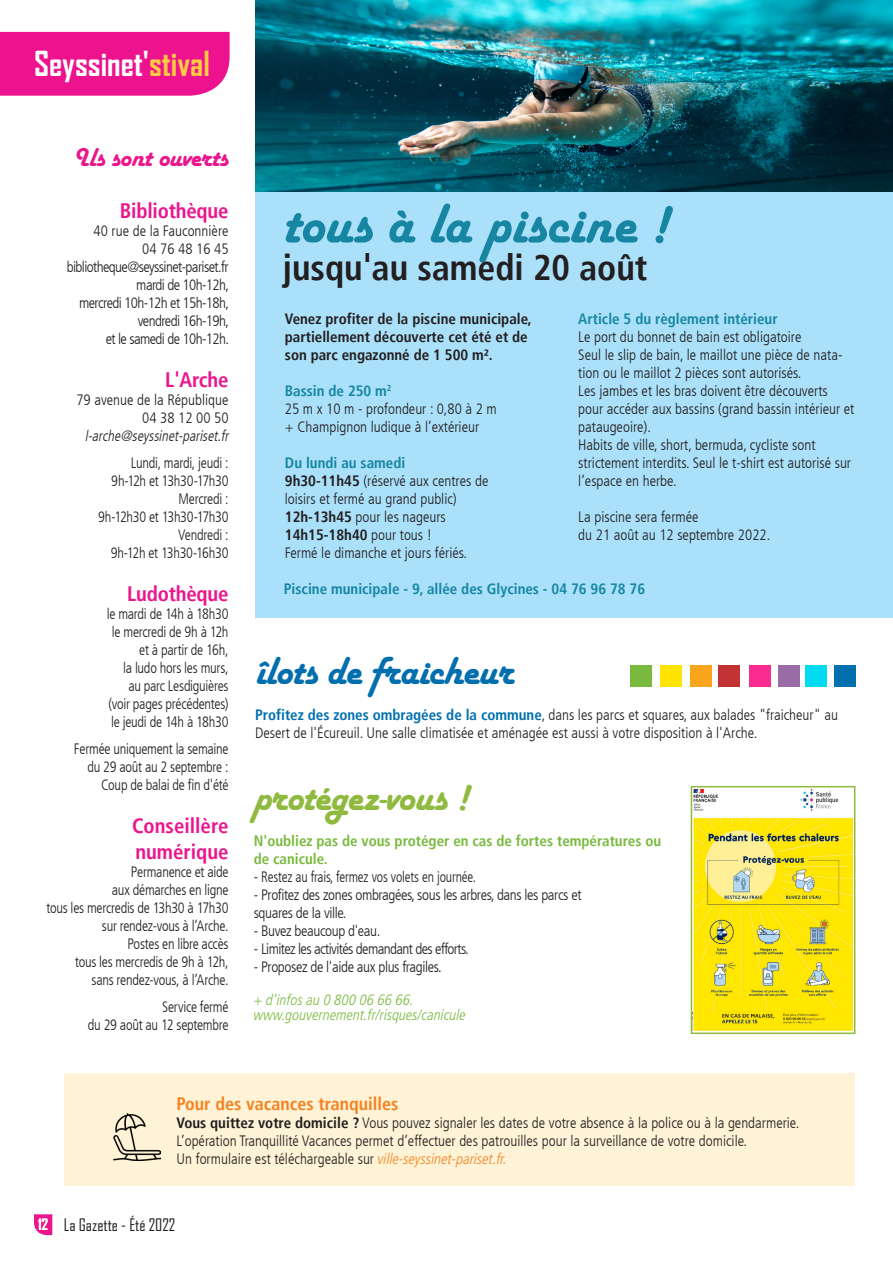
<style>
.page{position:relative;width:893px;height:1263px;background:#fff}
.page>*{position:absolute;margin:0;border:0;box-sizing:border-box;transform-origin:0 0}
.t1{font:58.5px "Harlow Solid";color:#1686a3}
.t2{font:40.5px "Harlow Solid";letter-spacing:-.01em;color:#016fae}
.t3{font:40.5px "Harlow Solid";letter-spacing:-.01em;color:#8fba3f}
.t4{font:700 condensed 36px "Frutiger LT";color:#231f20}
.t5{font:700 33px "Agency FB";color:#fff}
.t6{font:27px "Harlow Solid";letter-spacing:-.01em;color:#eb168d}
.t7{font:700 condensed 21px/25.2px "Frutiger LT";letter-spacing:-.01em;color:#eb168d}
.t8{font:700 condensed 18px "Frutiger LT";color:#f58220}
.t9{font:16.5px "Agency FB";color:#231f20}
.t10{font:300 condensed 15px/18px "Frutiger LT";color:#231f20}
.t11{font:300 condensed 15px/18px "Frutiger LT";letter-spacing:-.02em;color:#231f20;text-align:right;scale:.95 1}
.t12{font:300 condensed 15px/18px "Frutiger LT";letter-spacing:-.04em;color:#231f20;text-align:right}
.t13{font:300 condensed 15px/18px "Frutiger LT";letter-spacing:-.025em;color:#231f20}
.t14{font:700 condensed 15px/18px "Frutiger LT";color:#231f20}
.t15{font:700 condensed 15px "Frutiger LT";color:#1686a3}
.t16{font:700 condensed 15px/18px "Frutiger LT";color:#79ba3e}
.t17{font:15px/15px "Frutiger LT 48 Lt Cn It";color:#79ba3e}
.t18{font:italic 300 condensed 15px "Frutiger LT";color:#231f20;scale:.95 1}
.t19{font:700 15px "Agency FB";color:#fff}
.s1{color:#fec943}
.s2{font-weight:700;color:#1686a3}
.s3{font-weight:700}
.s4{font-weight:700;color:#016fae}
.s5{font-family:"Frutiger LT 48 Lt Cn It";font-weight:400;font-stretch:normal;color:#f58220}
</style>
<div class="page">
<div style="left:0;top:32px;width:230px;height:64px;background:#ed138e"></div>
<svg style="left:34px;top:1214px;width:18px;height:21px"></svg>
<div style="left:255px;top:0;width:638px;height:617px;background:#aae0f9"></div>
<img style="left:255px;top:0;width:638px;height:191px">
<img style="left:694px;top:789px;width:158px;height:242px">
<div style="left:691px;top:786px;width:164px;height:248px;border:2px solid #8fba3f"></div>
<div style="left:65px;top:1073px;width:790px;height:113px;background:#fef3d6"></div>
<div style="left:806px;top:665px;width:21px;height:22px;background:#00dbf2"></div>
<div style="left:834px;top:665px;width:21px;height:22px;background:#016fae"></div>
<div style="left:630px;top:665px;width:22px;height:22px;background:#79ba3e"></div>
<div style="left:661px;top:665px;width:21px;height:22px;background:#ffe401"></div>
<div style="left:690px;top:665px;width:21px;height:22px;background:#f9a51b"></div>
<div style="left:719px;top:665px;width:21px;height:22px;background:#c33235"></div>
<div style="left:749px;top:665px;width:22px;height:22px;background:#fa2c90"></div>
<div style="left:778px;top:665px;width:21px;height:22px;background:#996ca5"></div>
<img style="left:114px;top:1114px;width:47px;height:47px">
<h3 class="t5" style="left:34px;top:43px;width:177px">Seyssinet'<span class="s1">stival</span></h3>
<h3 class="t6" style="left:73px;top:142px;width:157px">Ils sont ouverts</h3>
<h3 class="t7" style="left:120px;top:198px;width:110px">Bibliothèque</h3>
<p class="t12" style="left:67px;top:222px;width:164px">40 rue de la Fauconnière<br>04 76 48 16 45 bibliotheque@seyssinet-pariset.fr mardi de 10h-12h,<br>mercredi 10h-12h et 15h-18h, vendredi 16h-19h,<br>et le samedi de 10h-12h.</p>
<h3 class="t7" style="left:165px;top:367px;width:65px">L'Arche</h3>
<p class="t10" style="left:76px;top:391px;width:154px;text-align:right">79 avenue de la République<br>04 38 12 00 50</p>
<p class="t18" style="left:85px;top:427px;width:156px">l-arche@seyssinet-pariset.fr</p>
<p class="t11" style="left:98px;top:454px;width:139px">Lundi, mardi, jeudi :<br>9h-12h et 13h30-17h30<br>Mercredi :<br>9h-12h30 et 13h30-17h30<br>Vendredi :<br>9h-12h et 13h30-16h30</p>
<h3 class="t7" style="left:127px;top:581px;width:103px">Ludothèque</h3>
<p class="t11" style="left:107px;top:605px;width:130px">le mardi de 14h à 18h30 le mercredi de 9h à 12h et à partir de 16h,<br>la ludo hors les murs,<br>au parc Lesdiguières (voir pages précédentes) le jeudi de 14h à 18h30</p>
<p class="t11" style="left:74px;top:740px;width:164px">Fermée uniquement la semaine du 29 août au 2 septembre :<br>Coup de balai de fin d'été</p>
<h3 class="t7" style="left:132px;top:814px;width:98px">Conseillère numérique</h3>
<p class="t11" style="left:46px;top:863px;width:193px">Permanence et aide<br>aux démarches en ligne<br>tous les mercredis de 13h30 à 17h30 sur rendez-vous à l’Arche.<br>Postes en libre accès<br>tous les mercredis de 9h à 12h,<br>sans rendez-vous, à l’Arche.</p>
<p class="t11" style="left:88px;top:998px;width:150px">Service fermé<br>du 29 août au 12 septembre</p>
<h1 class="t1" style="left:283px;top:191px;width:386px">tous à la piscine !</h1>
<h3 class="t4" style="left:283px;top:246px;width:366px">jusqu'au samedi 20 août</h3>
<p class="t15" style="left:578px;top:310px;width:201px">Article 5 du règlement intérieur</p>
<p class="t10" style="left:578px;top:328px;width:278px">Le port du bonnet de bain est obligatoire<br>Seul le slip de bain, le maillot une pièce de nata&shy;tion ou le maillot 2 pièces sont autorisés.<br>Les jambes et les bras doivent être découverts pour accéder aux bassins (grand bassin intérieur et pataugeoire).<br>Habits de ville, short, bermuda, cycliste sont strictement interdits. Seul le t-shirt est autorisé sur l’espace en herbe.</p>
<p class="t10" style="left:578px;top:508px;width:193px">La piscine sera fermée<br>du 21 août au 12 septembre 2022.</p>
<p class="t14" style="left:285px;top:310px;width:248px">Venez profiter de la piscine municipale, partiellement découverte cet été et de son parc engazonné de 1 500 m².</p>
<p class="t10" style="left:285px;top:382px;width:213px"><span class="s2">Bassin de 250 m</span><sup>2<br></sup>25 m x 10 m - profondeur : 0,80 à 2 m + Champignon ludique à l’extérieur</p>
<p class="t10" style="left:285px;top:454px;width:205px"><span class="s2">Du lundi au samedi<br></span><span class="s3">9h30-11h45</span> (réservé aux centres de loisirs et fermé au grand public)<br><span class="s3">12h-13h45</span> pour les nageurs<br><span class="s3">14h15-18h40</span> pour tous !<br>Fermé le dimanche et jours fériés.</p>
<p class="t15" style="left:284px;top:580px;width:363px">Piscine municipale - 9, allée des Glycines - 04 76 96 78 76</p>
<h2 class="t2" style="left:255px;top:649px;width:260px">îlots de fraicheur</h2>
<p class="t10" style="left:255px;top:706px;width:584px"><span class="s4">Profitez des zones ombragées de la commune</span>, dans les parcs et squares, aux balades "fraicheur" au<br>Desert de l'Écureuil. Une salle climatisée et aménagée est aussi à votre disposition à l'Arche.</p>
<h2 class="t3" style="left:254px;top:775px;width:216px">protégez-vous !</h2>
<p class="t16" style="left:254px;top:832px;width:409px">N'oubliez pas de vous protéger en cas de fortes températures ou de canicule.</p>
<p class="t10" style="left:254px;top:868px;width:224px">- Restez au frais, fermez vos volets en journée.</p>
<p class="t13" style="left:254px;top:886px;width:329px">- Profitez des zones ombragées, sous les arbres, dans les parcs et squares de la ville.</p>
<p class="t13" style="left:254px;top:922px;width:128px">- Buvez beaucoup d'eau.</p>
<p class="t12" style="left:254px;top:940px;width:217px">- Limitez les activités demandant des efforts.</p>
<p class="t13" style="left:254px;top:958px;width:189px">- Proposez de l'aide aux plus fragiles.</p>
<p class="t17" style="left:254px;top:993px;width:214px">+ d'infos au 0 800 06 66 66. www.gouvernement.fr/risques/canicule</p>
<p class="t8" style="left:177px;top:1093px;width:223px">Pour des vacances tranquilles</p>
<p class="t10" style="left:177px;top:1114px;width:624px"><span class="s3">Vous quittez votre domicile ?</span> Vous pouvez signaler les dates de votre absence à la police ou à la gendarmerie.<br>L’opération Tranquillité Vacances permet d’effectuer des patrouilles pour la surveillance de votre domicile.<br>Un formulaire est téléchargeable sur <span class="s5">ville-seyssinet-pariset.fr.</span></p>
<p class="t19" style="left:38px;top:1215px;width:12px">12</p>
<p class="t9" style="left:64px;top:1214px;width:113px">La Gazette - Été 2022</p>
</div>
